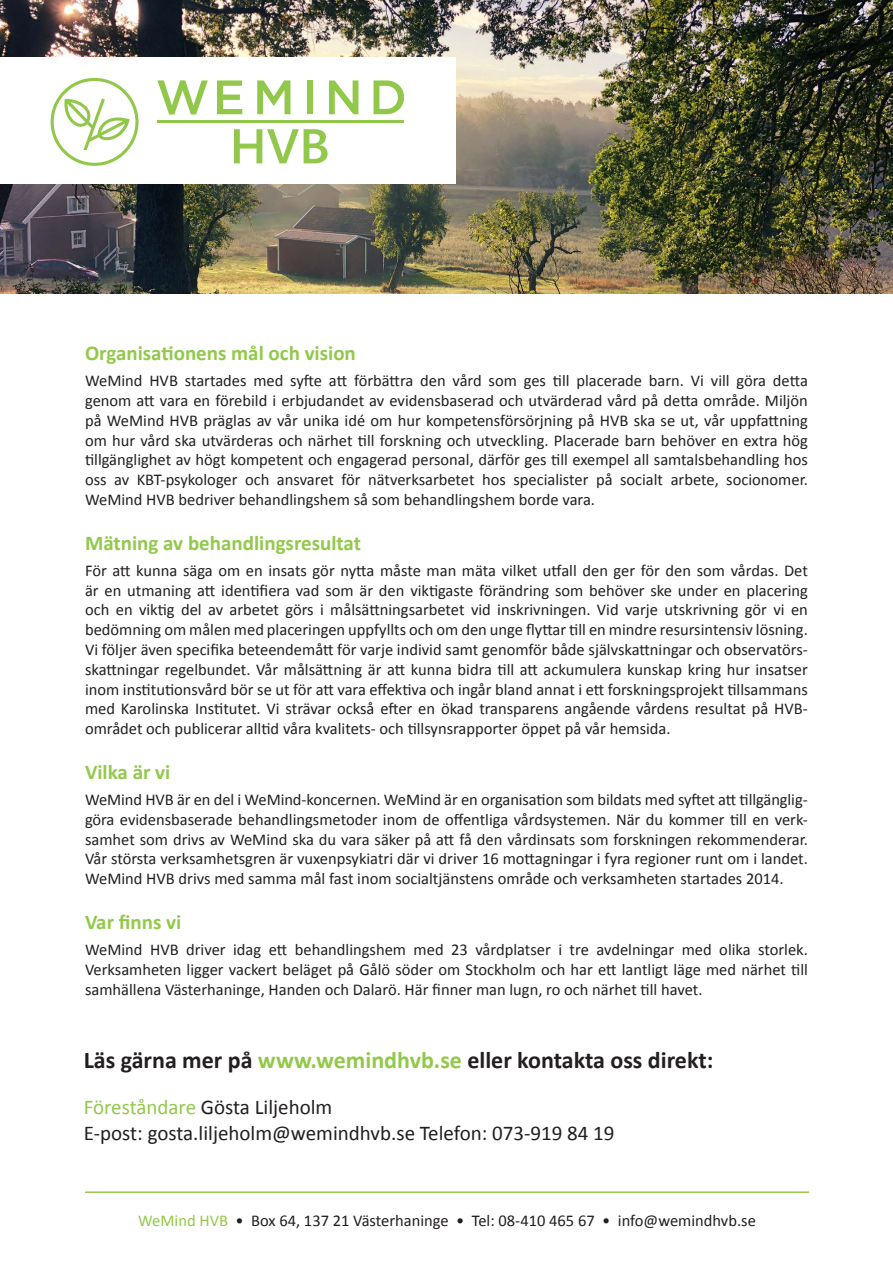
<style>
.page{position:relative;width:893px;height:1263px;background:#fff}
.page>*{position:absolute;margin:0;border:0;box-sizing:border-box;transform-origin:0 0}
.t1{font:700 24px "Calibri";color:#231f20}
.t2{font:21px/25.2px "Calibri";color:#231f20}
.Rubrik{font:700 21px "Calibri";color:#92c94a}
.Brödtext{font:700 21px "Calibri";color:#92c94a}
.Brödtext-2{font:16.5px/19.8px "Calibri";color:#231f20;text-align:justify}
.s1{color:#92c94a}
</style>
<div class="page">
<hr style="left:85px;top:1191px;width:724px;height:2px;background:#92c94a">
<img style="left:0;top:0;width:893px;height:293px">
<div style="left:0;top:57px;width:455px;height:127px;background:#fff"></div>
<svg style="left:51px;top:78px;width:88px;height:88px"></svg>
<svg style="left:157px;top:80px;width:51px;height:35px"></svg>
<svg style="left:217px;top:80px;width:25px;height:34px"></svg>
<svg style="left:257px;top:80px;width:33px;height:34px"></svg>
<div style="left:307px;top:80px;width:6px;height:34px;background:#91c84a"></div>
<svg style="left:329px;top:80px;width:29px;height:34px"></svg>
<svg style="left:373px;top:80px;width:31px;height:34px"></svg>
<svg style="left:234px;top:129px;width:94px;height:34px"></svg>
<hr style="left:157px;top:121px;width:247px;height:2px;background:#91c84a">
<p class="Brödtext" style="left:85px;top:339px;width:272px">Organisationens mål och vision</p>
<p class="Brödtext-2" style="left:85px;top:370px;width:724px">WeMind HVB startades med syfte att förbättra den vård som ges till placerade barn. Vi vill göra detta genom att vara en förebild i erbjudandet av evidensbaserad och utvärderad vård på detta område. Miljön på WeMind HVB präglas av vår unika idé om hur kompetensförsörjning på HVB ska se ut, vår uppfattning om hur vård ska utvärderas och närhet till forskning och utveckling. Placerade barn behöver en extra hög tillgänglighet av högt kompetent och engagerad personal, därför ges till exempel all samtalsbehandling hos oss av KBT-psykologer och ansvaret för nätverksarbetet hos specialister på socialt arbete, socionomer.<br>WeMind HVB bedriver behandlingshem så som behandlingshem borde vara.</p>
<p class="Rubrik" style="left:85px;top:528px;width:278px">Mätning av behandlingsresultat</p>
<p class="Brödtext-2" style="left:85px;top:560px;width:724px">För att kunna säga om en insats gör nytta måste man mäta vilket utfall den ger för den som vårdas. Det är en utmaning att identifiera vad som är den viktigaste förändring som behöver ske under en placering och en viktig del av arbetet görs i målsättningsarbetet vid inskrivningen. Vid varje utskrivning gör vi en bedömning om målen med placeringen uppfyllts och om den unge flyttar till en mindre resursintensiv lösning.<br>Vi följer även specifika beteendemått för varje individ samt genomför både sjä lvskattningar och observatörs&shy;skattningar regelbundet. Vår målsättning är att kunna bidra till att ackumulera kunskap kring hur insatser inom institutionsvård bör se ut för att vara effektiva och ingår bland annat i ett forskningsprojekt tillsammans med Karolinska Institutet. Vi strävar också efter en ökad transparens angående vårdens resultat på HVB&shy;området och publicerar alltid våra kvalitets- och tillsynsrapporter öppet på vår hemsida.</p>
<p class="Rubrik" style="left:85px;top:757px;width:87px">Vilka är vi</p>
<p class="Brödtext-2" style="left:85px;top:789px;width:724px">WeMind HVB är en del i WeMind-koncernen. WeMind är en organisation som bildats med syftet att tillgänglig&shy;göra evidensbaserade behandlingsmetoder inom de offentliga vårdsystemen. När du kommer till en verk&shy;samhet som drivs av WeMind ska du vara säker på att få den vårdinsats som forskningen rekommenderar.<br>Vår största verksamhetsgren är vuxenpsykiatri där vi driver 16 mottagningar i fyra regioner runt om i landet.<br>WeMind HVB drivs med samma mål fast inom socialtjänstens område och verksamheten startades 2014.</p>
<p class="Rubrik" style="left:85px;top:907px;width:98px">Var finns vi</p>
<p class="Brödtext-2" style="left:85px;top:939px;width:724px">WeMind HVB driver idag ett behandlingshem med 23 vårdplatser i tre avdelningar med olika storlek.<br>Verksamheten ligger vackert beläget på Gålö söder om Stockholm och har ett lantligt läge med närhet till samhällena Västerhaninge, Handen och Dalarö. Här finner man lugn, ro och närhet till havet.</p>
<p class="t1" style="left:84px;top:1043px;width:631px">Läs gärna mer på <span class="s1">www.wemindhvb.se</span> eller kontakta oss direkt:</p>
<p class="t2" style="left:84px;top:1094px;width:532px"><span class="s1">Föreståndare</span> Gösta Liljeholm<br>E-post: gosta.liljeholm@wemindhvb.se Telefon: 073-919 84 19</p>
<p class="Brödtext-2" style="left:138px;top:1210px;width:619px"><span class="s1">WeMind HVB</span> • Box 64, 137 21 Västerhaninge • Tel: 08-410 465 67 • info@wemindhvb.se</p>
</div>
